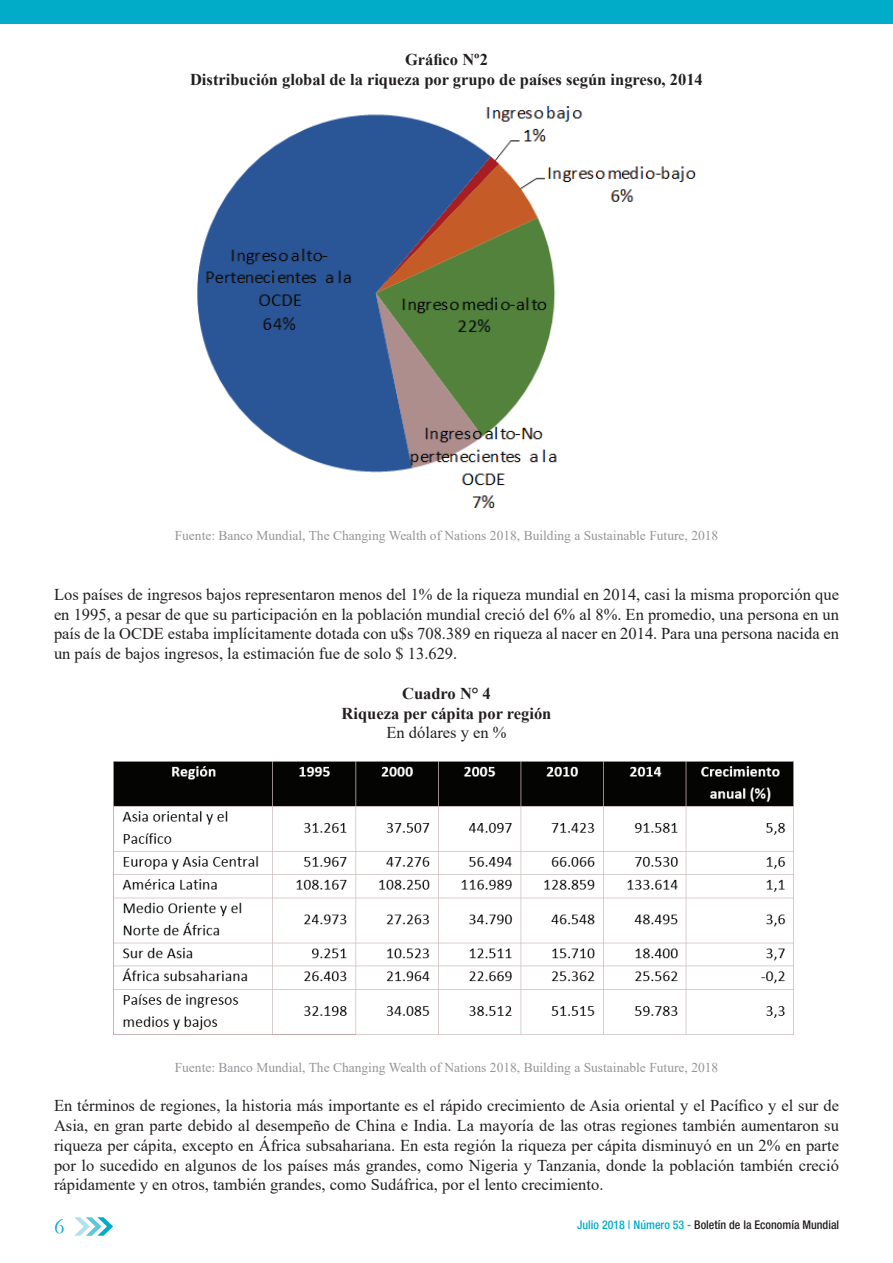
<style>
.page{position:relative;width:893px;height:1263px;background:#fff}
.page>*{position:absolute;margin:0;border:0;box-sizing:border-box;transform-origin:0 0}
.t1{font:22.5px "Garamond";color:#00acc8}
.t2{font:16.5px/19.8px "Times New Roman";color:#231f20;text-align:justify}
.t3{font:700 16.5px/19.8px "Times New Roman";color:#231f20;text-align:center}
.t4{font:13.5px "Times New Roman";color:#939598}
.t5{font:500 condensed 12px "Helvetica Neue LT Pro";color:#231f20}
.s1{color:#00acc8}
</style>
<div class="page">
<svg style="left:74px;top:1217px;width:39px;height:19px"></svg>
<div style="left:0;top:0;width:893px;height:23px;background:#00acc8"></div>
<img style="left:198px;top:106px;width:497px;height:402px">
<img style="left:113px;top:762px;width:680px;height:273px">
<p class="t3" style="left:190px;top:49px;width:514px">Gráfico Nº2<br>Distribución global de la riqueza por grupo de países según ingreso, 2014</p>
<p class="t4" style="left:175px;top:526px;width:545px">Fuente: Banco Mundial, The Changing Wealth of Nations 2018, Building a Sustainable Future, 2018</p>
<p class="t2" style="left:54px;top:584px;width:786px">Los países de ingresos bajos representaron menos del 1% de la riqueza mundial en 2014, casi la misma proporción que en 1995, a pesar de que su participación en la población mundial creció del 6% al 8%. En promedio, una persona en un país de la OCDE estaba implícitamente dotada con u$s 708.389 en riqueza al nacer en 2014. Para una persona nacida en un país de bajos ingresos, la estimación fue de solo $ 13.629.</p>
<p class="t3" style="left:341px;top:683px;width:211px">Cuadro N° 4<br>Riqueza per cápita por región</p>
<p class="t2" style="left:386px;top:722px;width:122px">En dólares y en %</p>
<p class="t4" style="left:175px;top:1057px;width:545px">Fuente: Banco Mundial, The Changing Wealth of Nations 2018, Building a Sustainable Future, 2018</p>
<p class="t2" style="left:54px;top:1095px;width:786px">En términos de regiones, la historia más importante es el rápido crecimiento de Asia oriental y el Pacífico y el sur de Asia, en gran parte debido al desempeño de China e India. La mayoría de las otras regiones también aumentaron su riqueza per cápita, excepto en África subsahariana. En esta región la riqueza per cápita disminuyó en un 2% en parte por lo sucedido en algunos de los países más grandes, como Nigeria y Tanzania, donde la población también creció rápidamente y en otros, también grandes, como Sudáfrica, por el lento crecimiento.</p>
<h1 class="t1" style="left:54px;top:1211px;width:12px">6</h1>
<p class="t5" style="left:577px;top:1217px;width:264px"><span class="s1">Julio 2018 | Número 53 -</span> Boletín de la Economía Mundial</p>
</div>
